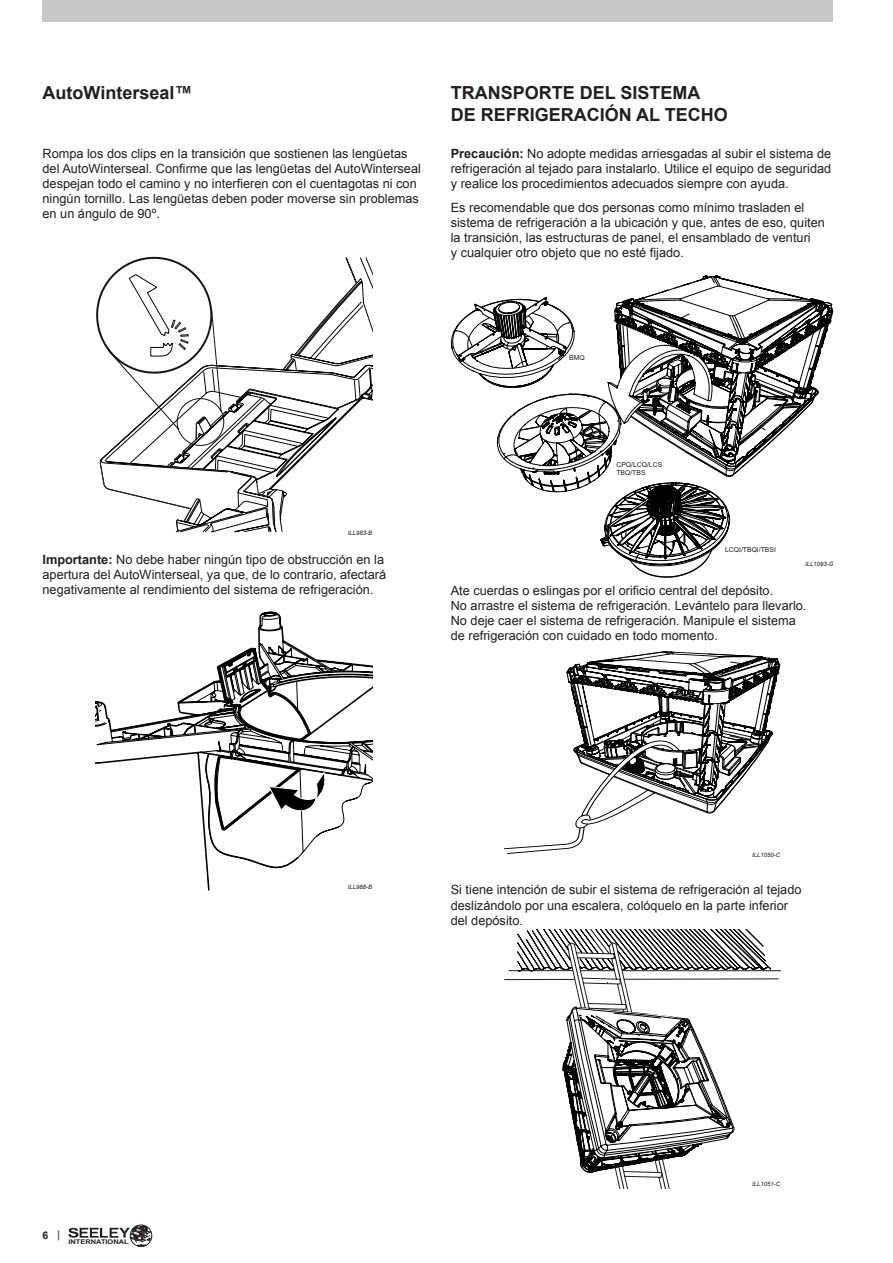
<style>
.page{position:relative;width:893px;height:1263px;background:#fff}
.page>*{position:absolute;margin:0;border:0;box-sizing:border-box;transform-origin:0 0}
.t1{font:700 18px/21.6px "Arial";color:#231f20}
.t2{font:12.75px/15px "Arial";color:#231f20}
.t3{font:700 10.5px "Arial";color:#231f20}
.t4{font:6.75px/7.6px "Arial";color:#231f20}
.t5{font:700 6.45px "Arial";color:#231f20;scale:1.16 1}
.t6{font:italic 6px "Arial";color:#231f20}
.s1{font-weight:700}
.s2{color:#58595b}
</style>
<div class="page">
<div style="left:43px;top:0;width:790px;height:21px;background:#c7c9cb"></div>
<svg style="left:68px;top:1225px;width:84px;height:22px"></svg>
<svg style="left:451px;top:276px;width:382px;height:302px"></svg>
<hr style="left:504px;top:979px;width:71px;height:1px;background:#231f20">
<hr style="left:624px;top:978px;width:155px;height:1px;background:#231f20">
<hr style="left:509px;top:970px;width:64px;height:1px;background:#231f20">
<hr style="left:622px;top:970px;width:158px;height:1px;background:#231f20">
<svg style="left:515px;top:929px;width:256px;height:259px"></svg>
<svg style="left:100px;top:257px;width:272px;height:276px"></svg>
<svg style="left:96px;top:256px;width:129px;height:190px"></svg>
<svg style="left:96px;top:612px;width:276px;height:279px"></svg>
<svg style="left:212px;top:647px;width:113px;height:182px"></svg>
<svg style="left:504px;top:651px;width:276px;height:203px"></svg>
<h1 class="t1" style="left:43px;top:83px;width:151px">AutoWinterseal™</h1>
<h1 class="t1" style="left:451px;top:83px;width:279px">TRANSPORTE DEL SISTEMA<br>DE REFRIGERACIÓN AL TECHO</h1>
<p class="t2" style="left:451px;top:146px;width:382px;text-align:justify"><span class="s1">Precaución:</span> No adopte medidas arriesgadas al subir el sistema de refrigeración al tejado para instalarlo. Utilice el equipo de seguridad y realice los procedimientos adecuados siempre con ayuda.</p>
<p class="t2" style="left:451px;top:200px;width:376px">Es recomendable que dos personas como mínimo trasladen el sistema de refrigeración a la ubicación y que, antes de eso, quiten la transición, las estructuras de panel, el ensamblado de venturi<br>y cualquier otro objeto que no esté fijado.</p>
<p class="t2" style="left:43px;top:146px;width:380px">Rompa los dos clips en la transición que sostienen las lengüetas del AutoWinterseal. Confirme que las lengüetas del AutoWinterseal despejan todo el camino y no interfieren con el cuentagotas ni con ningún tornillo. Las lengüetas deben poder moverse sin problemas en un ángulo de 90º.</p>
<p class="t6" style="left:348px;top:529px;width:26px">ILL983-B</p>
<p class="t2" style="left:43px;top:552px;width:345px"><span class="s1">Importante:</span> No debe haber ningún tipo de obstrucción en la apertura del AutoWinterseal, ya que, de lo contrario, afectará negativamente al rendimiento del sistema de refrigeración.</p>
<p class="t4" style="left:569px;top:354px;width:17px">BMQ</p>
<p class="t4" style="left:616px;top:461px;width:47px">CPQ/LCQ/LCS<br>TBQ/TBS</p>
<p class="t4" style="left:725px;top:546px;width:52px">LCQI/TBQI/TBSI</p>
<p class="t6" style="left:805px;top:560px;width:30px">ILL1093-G</p>
<p class="t2" style="left:451px;top:584px;width:357px">Ate cuerdas o eslingas por el orificio central del depósito.<br>No arrastre el sistema de refrigeración. Levántelo para llevarlo.<br>No deje caer el sistema de refrigeración. Manipule el sistema de refrigeración con cuidado en todo momento.</p>
<p class="t6" style="left:348px;top:883px;width:26px">ILL988-B</p>
<p class="t6" style="left:752px;top:851px;width:30px">ILL1050-C</p>
<p class="t2" style="left:451px;top:882px;width:352px;line-height:15.8px">Si tiene intención de subir el sistema de refrigeración al tejado deslizándolo por una escalera, colóquelo en la parte inferior del depósito.</p>
<p class="t3" style="left:43px;top:1228px;width:19px">6 <span class="s2">|</span></p>
<p class="t5" style="left:68px;top:1238px;width:54px">INTERNATIONAL</p>
<p class="t6" style="left:752px;top:1180px;width:30px">ILL1051-C</p>
</div>
